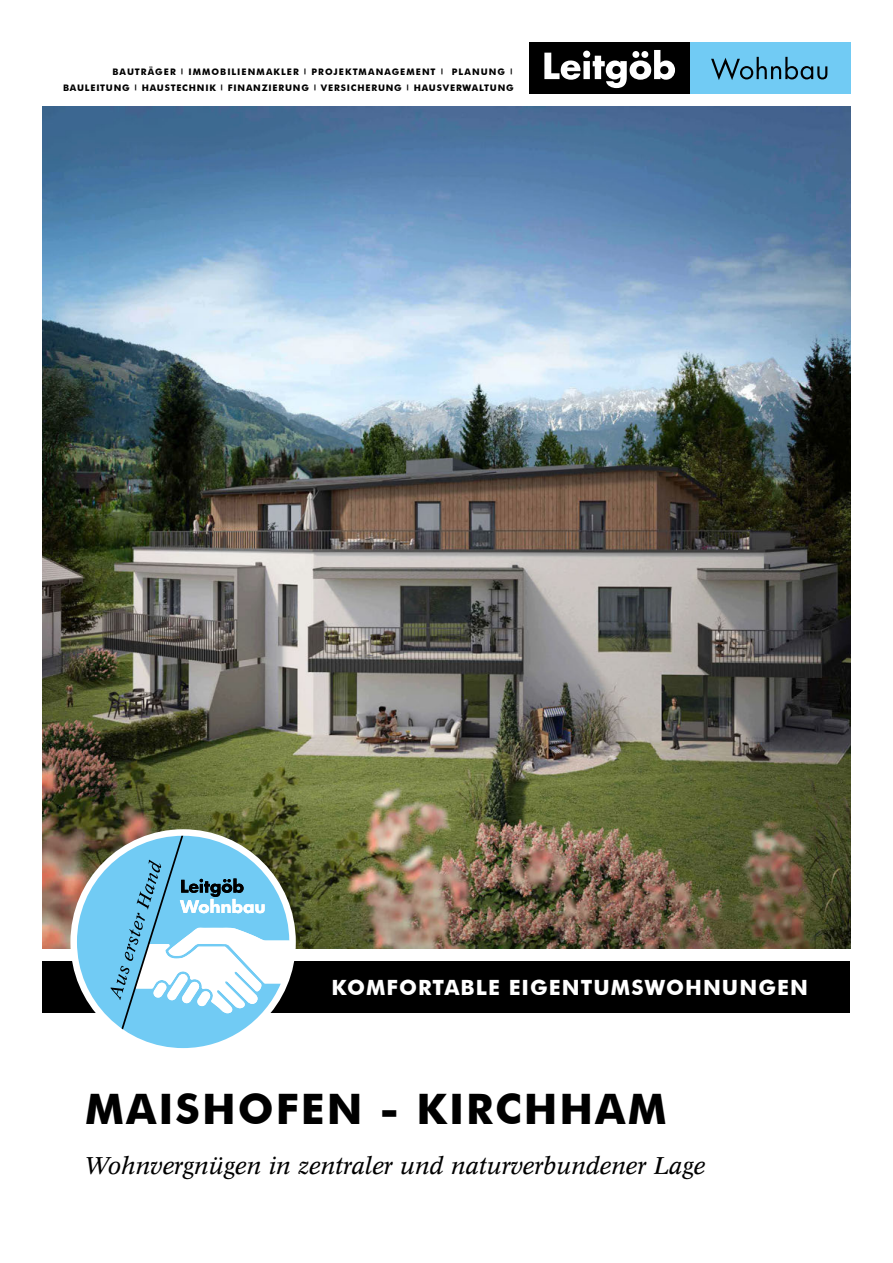
<style>
.page{position:relative;width:893px;height:1263px;background:#fff}
.page>*{position:absolute;margin:0;border:0;box-sizing:border-box;transform-origin:0 0}
.t1{font:700 42px "Futura BT";letter-spacing:.05em;color:#000}
.t2{font:24px "Concorde BE Italic Os F";color:#000}
.t3{font:700 21px "Futura BT";letter-spacing:.05em;color:#fff}
.t4{font:700 9px/16.5px "Futura BT";letter-spacing:.09em;color:#000;text-align:right}
</style>
<div class="page">
<img style="left:43px;top:106px;width:807px;height:842px">
<div style="left:690px;top:43px;width:160px;height:51px;background:#71cbf4"></div>
<div style="left:529px;top:43px;width:161px;height:51px;background:#000"></div>
<svg style="left:544px;top:50px;width:131px;height:38px"></svg>
<svg style="left:711px;top:57px;width:116px;height:23px"></svg>
<div style="left:43px;top:961px;width:807px;height:51px;background:#000"></div>
<div style="left:70px;top:829px;width:226px;height:225px;background:#fff;border-radius:50%"></div>
<svg style="left:77px;top:836px;width:212px;height:212px"></svg>
<p class="t4" style="left:63px;top:63px;width:452px">BAUTRÄGER <sup>|</sup> IMMOBILIENMAKLER <sup>|</sup> PROJEKTMANAGEMENT <sup>|</sup> PLANUNG <sup>|<br></sup>BAULEITUNG <sup>|</sup> HAUSTECHNIK <sup>|</sup> FINANZIERUNG <sup>|</sup> VERSICHERUNG <sup>|</sup> HAUSVERWALTUNG</p>
<h3 class="t3" style="left:331px;top:974px;width:478px">KOMFORTABLE EIGENTUMSWOHNUNGEN</h3>
<h1 class="t1" style="left:85px;top:1084px;width:583px">MAISHOFEN - KIRCHHAM</h1>
<h2 class="t2" style="left:85px;top:1152px;width:622px">Wohnvergnügen in zentraler und naturverbundener Lage</h2>
</div>
